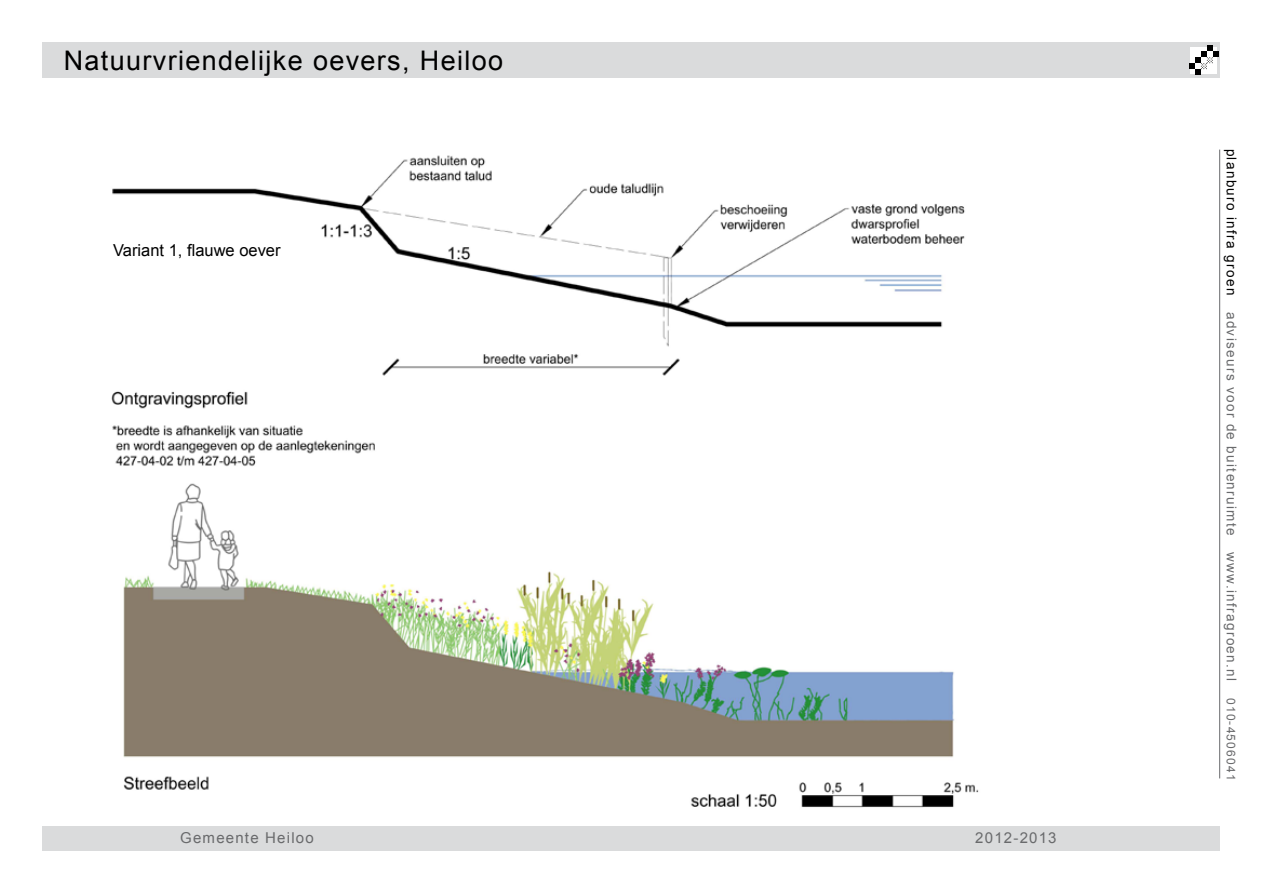
<style>
.page{position:relative;width:1263px;height:893px;background:#fff}
.page>*{position:absolute;margin:0;border:0;box-sizing:border-box;transform-origin:0 0}
.t1{font:27px "Arial";letter-spacing:.05em;color:#000}
.t2{font:16.5px "Arial";color:#000}
.t3{font:15px "Arial";letter-spacing:.08em;color:#696a6c}
.t4{font:13.5px "Arial";letter-spacing:.1em;color:#696a6c}
.s1{color:#000}
.s2{font-size:12px}
</style>
<div class="page">
<div style="left:43px;top:826px;width:1177px;height:24px;background:#dadbdc"></div>
<div style="left:43px;top:43px;width:1177px;height:35px;background:#dadbdc"></div>
<hr style="left:1219px;top:150px;width:1px;height:628px;background:#696a6c">
<svg style="left:1189px;top:45px;width:30px;height:30px"></svg>
<img style="left:111px;top:155px;width:868px;height:653px">
<h1 class="t1" style="left:64px;top:43px;width:441px">Natuurvriendelijke oevers, Heiloo</h1>
<p class="t2" style="left:113px;top:240px;width:169px">Variant 1, flauwe oever</p>
<p class="t3" style="left:180px;top:828px;width:135px">Gemeente Heiloo</p>
<p class="t3" style="left:975px;top:828px;width:83px">2012-2013</p>
<p class="t4" style="left:1240px;top:149px;width:633px;rotate:90deg"><span class="s1">planburo infra groen</span> adviseurs voor de buitenruimte www.infragroen.nl <span class="s2">010-4506041</span></p>
</div>
